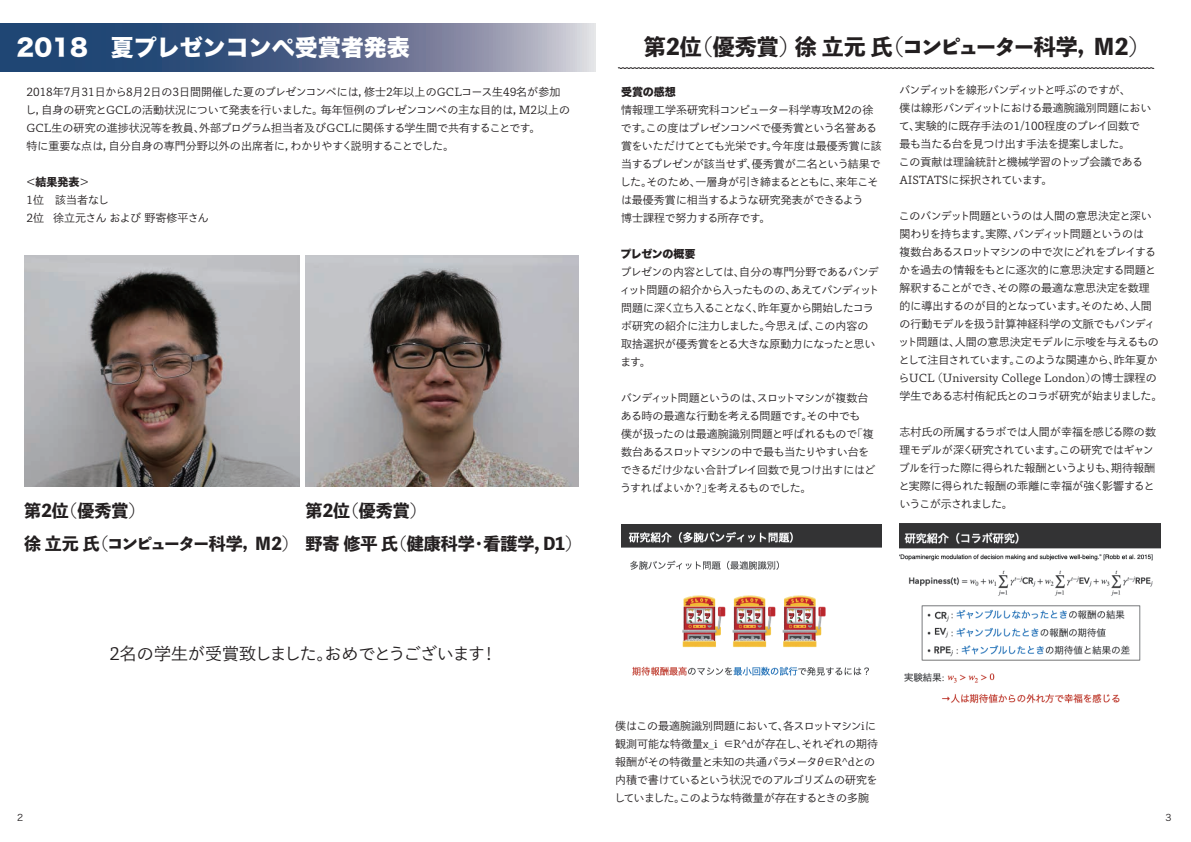
<style>
.page{position:relative;width:1191px;height:842px;background:#fff}
.page>*{position:absolute;margin:0;border:0;box-sizing:border-box;transform-origin:0 0}
.t1{font:23px "Hira Kaku Std W8";color:#fff}
.t2{font:800 22px "Toppan Bunkyu Midashi Gothic Std N";letter-spacing:-.035em;color:#231f20}
.t3{font:800 17px/33px "Toppan Bunkyu Midashi Gothic Std N";color:#231f20}
.t4{font:17px "Toppan Bunkyu Gothic Pr 6 N";letter-spacing:-.035em;color:#231f20}
.t5{font:11px/18px "Toppan Bunkyu Gothic Pr 6 N";letter-spacing:-.02em;color:#231f20}
.t6{font:11px/18px "Toppan Bunkyu Gothic Pr 6 N";letter-spacing:-.04em;color:#231f20}
.t7{font:11px/18px "Toppan Bunkyu Gothic Pr 6 N";color:#231f20}
.t8{font:11px/18px "Toppan Bunkyu Gothic Pr 6 N";letter-spacing:-.05em;color:#231f20}
.t9{font:11px "Hira Kaku Std N W8";letter-spacing:-.04em;color:#231f20}
.t10{font:800 11px "Toppan Bunkyu Midashi Gothic Std N";color:#231f20}
.t11{font:11px "Hira Kaku Std N W8";letter-spacing:-.005em;color:#231f20}
.t12{font:9.2px "Hira Kaku Pro W3";color:#231f20}
</style>
<div class="page">
<svg style="left:0;top:24px;width:595px;height:47px;background:#586c8f"></svg>
<img style="left:621px;top:524px;width:261px;height:152px">
<img style="left:24px;top:255px;width:276px;height:231px">
<img style="left:305px;top:255px;width:274px;height:231px">
<img style="left:899px;top:524px;width:261px;height:180px">
<svg style="left:617px;top:67px;width:537px;height:2px"></svg>
<h1 class="t1" style="left:17px;top:35px;width:395px">2018　夏プレゼンコンペ受賞者発表</h1>
<p class="t7" style="left:26px;top:83px;width:546px">2018年7月31日から8月2日の3日間開催した夏のプレゼンコンペには，修士2年以上のGCLコース生49名が参加し，自身の研究とGCLの活動状況について発表を行いました。毎年恒例のプレゼンコンペの主な目的は，M2以上のGCL生の研究の進捗状況等を教員、外部プログラム担当者及びGCLに関係する学生間で共有することです。<br>特に重要な点は，自分自身の専門分野以外の出席者に，わかりやすく説明することでした。</p>
<p class="t10" style="left:26px;top:173px;width:66px">＜結果発表＞</p>
<p class="t7" style="left:26px;top:191px;width:184px">1位　該当者なし<br>2位 徐立元さん および 野寄修平さん</p>
<h3 class="t3" style="left:24px;top:493px;width:559px">第2位（優秀賞）<br>徐 立元 氏（コンピューター科学，M2）野寄 修平 氏（健康科学・看護学, D1）</h3>
<h3 class="t3" style="left:305px;top:493px;width:123px">第2位（優秀賞）</h3>
<h3 class="t4" style="left:110px;top:644px;width:389px">2名の学生が受賞致しました。おめでとうございます！</h3>
<h2 class="t2" style="left:644px;top:30px;width:508px">第2位（優秀賞）徐 立元 氏（コンピューター科学，M2）</h2>
<p class="t11" style="left:621px;top:86px;width:56px">受賞の感想</p>
<p class="t5" style="left:620px;top:101px;width:263px">情報理工学系研究科コンピューター科学専攻M2の徐です。この度はプレゼンコンペで優秀賞という名誉ある賞をいただけてとても光栄です。今年度は最優秀賞に該当するプレゼンが該当せず、優秀賞が二名という結果でした。そのため、一層身が引き締まるとともに、来年こそは最優秀賞に相当するような研究発表ができるよう<br>博士課程で努力する所存です。</p>
<p class="t9" style="left:620px;top:248px;width:76px">プレゼンの概要</p>
<p class="t8" style="left:620px;top:263px;width:261px">プレゼンの内容としては、自分の専門分野であるバンディット問題の紹介から入ったものの、あえてバンディット問題に深く立ち入ることなく、昨年夏から開始したコラボ研究の紹介に注力しました。今思えば、この内容の取捨選択が優秀賞をとる大きな原動力になったと思います。</p>
<p class="t6" style="left:620px;top:389px;width:257px">バンディット問題というのは、スロットマシンが複数台ある時の最適な行動を考える問題です。その中でも<br>僕が扱ったのは最適腕識別問題と呼ばれるもので「複数台あるスロットマシンの中で最も当たりやすい台をできるだけ少ない合計プレイ回数で見つけ出すにはどうすればよいか？」を考えるものでした。</p>
<p class="t5" style="left:899px;top:81px;width:254px">バンディットを線形バンディットと呼ぶのですが、<br>僕は線形バンディットにおける最適腕識別問題において、実験的に既存手法の1/100程度のプレイ回数で最も当たる台を見つけ出す手法を提案しました。<br>この貢献は理論統計と機械学習のトップ会議である<br>AISTATSに採択されています。</p>
<p class="t5" style="left:898px;top:207px;width:266px">このバンデット問題というのは人間の意思決定と深い関わりを持ちます。実際、バンディット問題というのは<br>複数台あるスロットマシンの中で次にどれをプレイするかを過去の情報をもとに逐次的に意思決定する問題と解釈することができ、その際の最適な意思決定を数理的に導出するのが目的となっています。そのため、人間の行動モデルを扱う計算神経科学の文脈でもバンディット問題は、人間の意思決定モデルに示唆を与えるものとして注目されています。このような関連から、昨年夏からUCL (University College London)の博士課程の学生である志村侑紀氏とのコラボ研究が始まりました。</p>
<p class="t6" style="left:898px;top:423px;width:259px">志村氏の所属するラボでは人間が幸福を感じる際の数理モデルが深く研究されています。この研究ではギャンブルを行った際に得られた報酬というよりも、期待報酬と実際に得られた報酬の乖離に幸福が強く影響するというこが示されました。</p>
<p class="t5" style="left:614px;top:717px;width:265px">僕はこの最適腕識別問題において、各スロットマシンiに観測可能な特徴量x_i ∈R^dが存在し、それぞれの期待報酬がその特徴量と未知の共通パラメータθ∈R^dとの内積で書けているという状況でのアルゴリズムの研究をしていました。このような特徴量が存在するときの多腕</p>
<p class="t12" style="left:17px;top:809px;width:8px">2</p>
<p class="t12" style="left:1165px;top:809px;width:8px">3</p>
</div>
